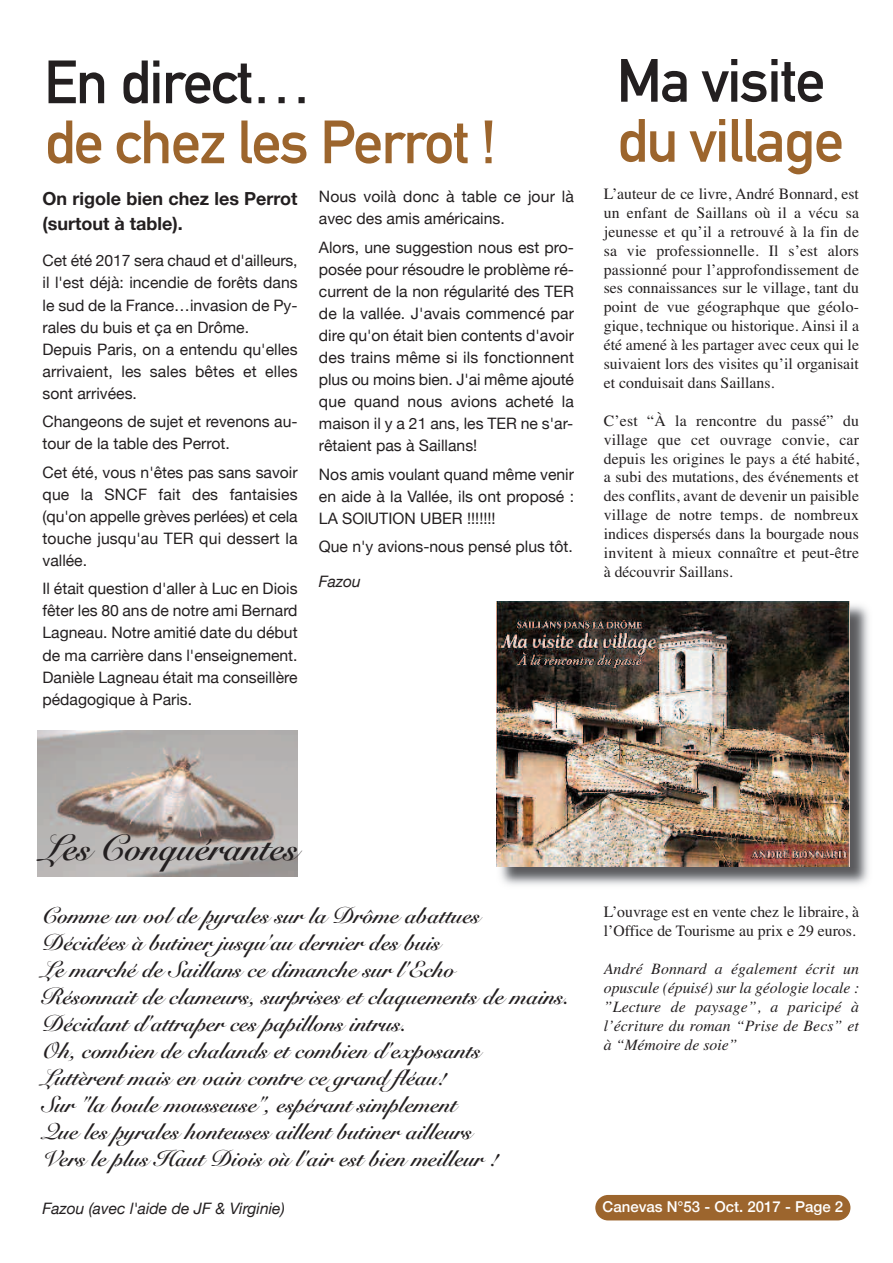
<style>
.page{position:relative;width:893px;height:1263px;background:#fff}
.page>*{position:absolute;margin:0;border:0;box-sizing:border-box;transform-origin:0 0}
.t1{font:700 60px "DIN Alternate";letter-spacing:-.025em;color:#9c652d}
.t2{font:700 60px "DIN Alternate";letter-spacing:-.025em;color:#231f20}
.t3{font:700 36px "Snell Roundhand";color:#231f20}
.t4{font:700 22.5px/27px "Snell Roundhand";color:#231f20}
.t5{font:700 18px/25.8px "Helvetica Neue";color:#231f20}
.t6{font:15.75px/22px "Helvetica Neue";color:#231f20;text-align:justify}
.t7{font:15.75px/18.9px "Times";color:#231f20;text-align:justify}
.t8{font:italic 15.75px/18.9px "Times";letter-spacing:.005em;color:#231f20;text-align:justify}
.t9{font:italic 15.75px "Helvetica Neue";color:#231f20}
.t10{font:500 15px "Helvetica Neue";color:#fff}
</style>
<div class="page">
<img style="left:37px;top:730px;width:261px;height:146px">
<img style="left:500px;top:601px;width:369px;height:284px">
<img style="left:496px;top:601px;width:353px;height:266px">
<div style="left:595px;top:1195px;width:255px;height:25px;background:#9c652d;border-radius:13px"></div>
<h1 class="t2" style="left:44px;top:47px;width:269px">En directÁ</h1>
<h1 class="t1" style="left:44px;top:107px;width:454px">de chez les Perrot !</h1>
<p class="t5" style="left:43px;top:185px;width:257px">On rigole bien chez les Perrot (surtout à table).</p>
<p class="t6" style="left:43px;top:250px;width:257px;text-align:left">Cet été 2017 sera chaud et d'ailleurs, il l'est déjà: incendie de forêts dans le sud de la France…invasion de Py&shy;rales du buis et ça en Drôme.<br>Depuis Paris, on a entendu qu'elles arrivaient, les sales bêtes et elles sont arrivées.</p>
<p class="t6" style="left:43px;top:410px;width:257px">Changeons de sujet et revenons au&shy;tour de la table des Perrot.</p>
<p class="t6" style="left:43px;top:461px;width:257px">Cet été, vous n'êtes pas sans savoir que la SNCF fait des fantaisies (qu'on appelle grèves perlées) et cela touche jusqu'au TER qui dessert la vallée.</p>
<p class="t6" style="left:43px;top:577px;width:257px">Il était question d'aller à Luc en Diois fêter les 80 ans de notre ami Bernard Lagneau. Notre amitié date du début de ma carrière dans l'enseignement.<br>Danièle Lagneau était ma conseillère pédagogique à Paris.</p>
<p class="t6" style="left:319px;top:185px;width:257px">Nous voilà donc à table ce jour là avec des amis américains.</p>
<p class="t6" style="left:319px;top:236px;width:257px">Alors, une suggestion nous est pro&shy;posée pour résoudre le problème ré&shy;current de la non régularité des TER de la vallée. J'avais commencé par dire qu'on était bien contents d'avoir des trains même si ils fonctionnent plus ou moins bien. J'ai même ajouté que quand nous avions acheté la maison il y a 21 ans, les TER ne s'ar&shy;rêtaient pas à Saillans!</p>
<p class="t6" style="left:319px;top:463px;width:257px">Nos amis voulant quand même venir en aide à la Vallée, ils ont proposé :<br>LA SOlUTION UBER !!!!!!!</p>
<p class="t6" style="left:319px;top:535px;width:255px">Que n'y avions-nous pensé plus tôt.</p>
<p class="t9" style="left:319px;top:572px;width:44px">Fazou</p>
<h1 class="t2" style="left:617px;top:46px;width:210px">Ma visite</h1>
<h1 class="t1" style="left:617px;top:106px;width:229px">du village</h1>
<p class="t7" style="left:604px;top:184px;width:257px">L’auteur de ce livre, André Bonnard, est un enfant de Saillans où il a vécu sa jeunesse et qu’il a retrouvé à la fin de sa vie professionnelle. Il s’est alors passionné pour l’approfondissement de ses connaissances sur le village, tant du point de vue géographque que géolo&shy;gique, technique ou historique. Ainsi il a été amené à les partager avec ceux qui le suivaient lors des visites qu’il organisait et conduisait dans Saillans.</p>
<p class="t7" style="left:604px;top:411px;width:257px">C’est “À la rencontre du passé” du village que cet ouvrage convie, car depuis les origines le pays a été habité, a subi des mutations, des événements et des conflits, avant de devenir un paisible village de notre temps. de nombreux indices dispersés dans la bourgade nous invitent à mieux connaître et peut-être à découvrir Saillans.</p>
<h2 class="t3" style="left:43px;top:823px;width:257px">Les Conquérantes</h2>
<p class="t4" style="left:43px;top:903px;width:529px">Comme un vol de pyrales sur la Drôme abattues<br>Décidées à butiner jusqu'au dernier des buis<br>Le marché de Saillans ce dimanche sur l'Echo<br>Résonnait de clameurs, surprises et claquements de mains.<br>Décidant d'attraper ces papillons intrus.<br>Oh, combien de chalands et combien d'exposants<br>Luttèrent mais en vain contre ce grand fléau!<br>Sur "la boule mousseuse", espérant simplement<br>Que les pyrales honteuses aillent butiner ailleurs<br>Vers le plus Haut Diois où l'air est bien meilleur !</p>
<p class="t9" style="left:43px;top:1199px;width:244px">Fazou (avec l'aide de JF &amp; Virginie)</p>
<p class="t7" style="left:604px;top:902px;width:257px">L’ouvrage est en vente chez le libraire, à l’Office de Tourisme au prix e 29 euros.</p>
<p class="t8" style="left:604px;top:959px;width:257px">André Bonnard a également écrit un opuscule (épuisé) sur la géologie locale : ”Lecture de paysage”, a paricipé à l’écriture du roman “Prise de Becs” et à “Mémoire de soie”</p>
<p class="t10" style="left:603px;top:1197px;width:242px">Canevas N°53 - Oct. 2017 - Page 2</p>
</div>
